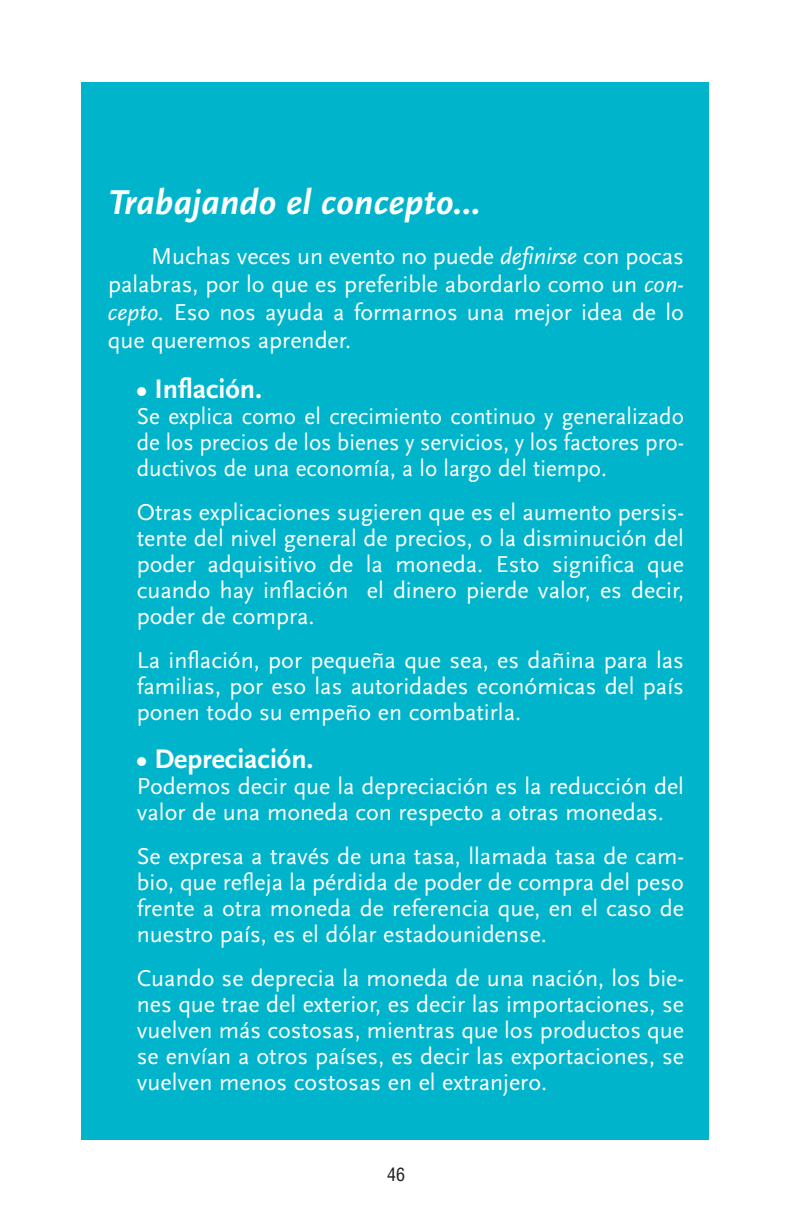
<style>
.page{position:relative;width:792px;height:1224px;background:#fff}
.page>*{position:absolute;margin:0;border:0;box-sizing:border-box;transform-origin:0 0}
.t1{font:italic 700 36px "Scala Sans";color:#fff}
.t2{font:700 28px "Scala Sans";color:#fff}
.t3{font:24px/26px "Scala Sans";color:#fff;text-align:justify}
.t4{font:24px/26px "Scala Sans";color:#fff;text-align:justify;scale:.96 1}
.t5{font:condensed 18px "Helvetica";color:#231f20}
.s1{font-style:italic}
</style>
<div class="page">
<div style="left:81px;top:82px;width:627px;height:1057px;background:#00b5cb"></div>
<h1 class="t1" style="left:108px;top:180px;width:374px">Trabajando el concepto…</h1>
<p class="t3" style="left:108px;top:242px;width:578px;line-height:28px;text-indent:43px">Muchas veces un evento no puede <span class="s1">definirse</span> con pocas palabras, por lo que es preferible abordarlo como un <span class="s1">con&shy;cepto.</span> Eso nos ayuda a formarnos una mejor idea de lo que queremos aprender.</p>
<p class="t2" style="left:137px;top:372px;width:127px">• Inflación.</p>
<p class="t4" style="left:137px;top:403px;width:572px">Se explica como el crecimiento continuo y generalizado de los precios de los bienes y servicios, y los factores pro&shy;ductivos de una economía, a lo largo del tiempo.</p>
<p class="t3" style="left:137px;top:499px;width:549px">Otras explicaciones sugieren que es el aumento persis&shy;tente del nivel general de precios, o la disminución del poder adquisitivo de la moneda. Esto significa que cuando hay inflación el dinero pierde valor, es decir, poder de compra.</p>
<p class="t3" style="left:137px;top:647px;width:549px">La inflación, por pequeña que sea, es dañina para las familias, por eso las autoridades económicas del país ponen todo su empeño en combatirla.</p>
<p class="t2" style="left:137px;top:742px;width:178px">• Depreciación.</p>
<p class="t3" style="left:137px;top:773px;width:549px">Podemos decir que la depreciación es la reducción del valor de una moneda con respecto a otras monedas.</p>
<p class="t3" style="left:137px;top:843px;width:549px">Se expresa a través de una tasa, llamada tasa de cam&shy;bio, que refleja la pérdida de poder de compra del peso frente a otra moneda de referencia que, en el caso de nuestro país, es el dólar estadounidense.</p>
<p class="t3" style="left:137px;top:965px;width:549px">Cuando se deprecia la moneda de una nación, los bie&shy;nes que trae del exterior, es decir las importaciones, se vuelven más costosas, mientras que los productos que se envían a otros países, es decir las exportaciones, se vuelven menos costosas en el extranjero.</p>
<p class="t5" style="left:387px;top:1164px;width:19px">46</p>
</div>
